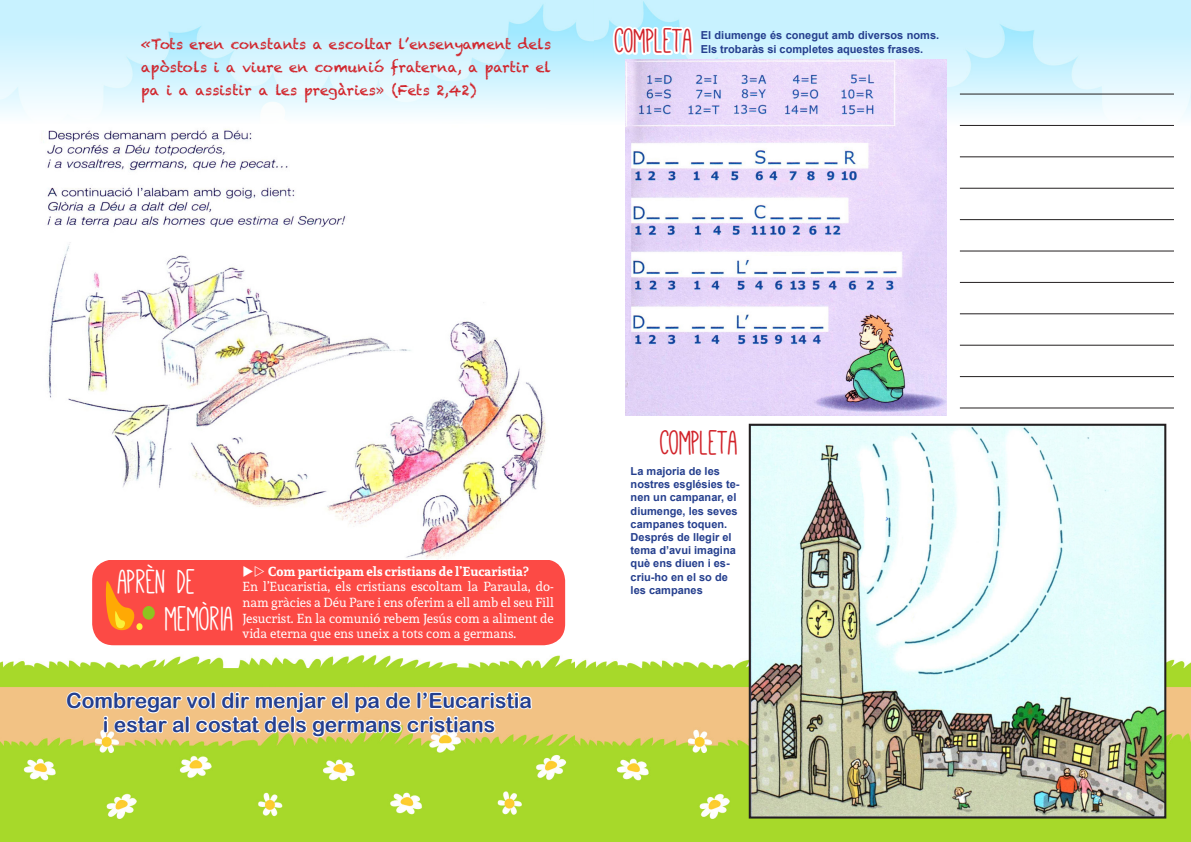
<style>
.page{position:relative;width:1191px;height:842px;background:#fff}
.page>*{position:absolute;margin:0;border:0;box-sizing:border-box;transform-origin:0 0}
.t1{font:37.8px "Mathlete Bulky";color:#d1232a}
.t2{font:37.8px "Mathlete Bulky";color:#fff}
.t3{font:21px "Arial Rounded MT Bold";color:#253f8e}
.t4{font:14px/23px "Chalkduster";color:#d1232a;text-align:justify}
.t5{font:13px/15.6px "Andada";color:#fff;text-align:justify}
.t6{font:700 13px "Andada";color:#fff}
.t7{font:700 11px/13.2px "Arial";color:#253f8e}
</style>
<div class="page">
<img style="left:0;top:645px;width:576px;height:197px">
<img style="left:576px;top:645px;width:615px;height:197px">
<svg style="left:0;top:0;width:1191px;height:137px"></svg>
<hr style="left:960px;top:282px;width:214px;height:1px;background:#231f20">
<hr style="left:960px;top:250px;width:214px;height:1px;background:#231f20">
<hr style="left:960px;top:219px;width:214px;height:1px;background:#231f20">
<hr style="left:960px;top:188px;width:214px;height:1px;background:#231f20">
<hr style="left:960px;top:156px;width:214px;height:1px;background:#231f20">
<hr style="left:960px;top:125px;width:214px;height:1px;background:#231f20">
<hr style="left:960px;top:94px;width:214px;height:1px;background:#231f20">
<svg style="left:65px;top:690px;width:469px;height:49px"></svg>
<div style="left:92px;top:559px;width:473px;height:86px;background:#fc4a45;border-radius:21px"></div>
<div style="left:143px;top:606px;width:12px;height:14px;background:#8fc31f;border-radius:50%"></div>
<div style="left:136px;top:623px;width:7px;height:7px;background:#fff538;border-radius:50%"></div>
<svg style="left:105px;top:581px;width:32px;height:50px"></svg>
<img style="left:39px;top:124px;width:520px;height:435px">
<img style="left:751px;top:427px;width:412px;height:388px">
<div style="left:748px;top:424px;width:418px;height:394px;border:2px solid #231f20"></div>
<img style="left:740px;top:60px;width:206px;height:355px">
<hr style="left:960px;top:376px;width:214px;height:1px;background:#231f20">
<hr style="left:960px;top:345px;width:214px;height:1px;background:#231f20">
<hr style="left:960px;top:313px;width:214px;height:1px;background:#231f20">
<hr style="left:960px;top:407px;width:214px;height:1px;background:#231f20">
<svg style="left:611px;top:0;width:129px;height:842px"></svg>
<p class="t4" style="left:141px;top:33px;width:411px">«Tots eren constants a escoltar l’ensenyament dels apòstols i a viure en comunió fraterna, a partir el pa i a assistir a les pregàries» (Fets 2,42)</p>
<p class="t1" style="left:615px;top:23px;width:79px">COMPLETA</p>
<p class="t7" style="left:700px;top:29px;width:240px">El diumenge és conegut amb diversos noms.<br>Els trobaràs si completes aquestes frases.</p>
<p class="t2" style="left:118px;top:563px;width:79px">APRÈN DE</p>
<p class="t6" style="left:242px;top:562px;width:287px">◆ Com participam els cristians de l’Eucaristia?</p>
<p class="t5" style="left:242px;top:579px;width:313px">En l’Eucaristia, els cristians escoltam la Paraula, do&shy;nam gràcies a Déu Pare i ens oferim a ell amb el seu Fill Jesucrist. En la comunió rebem Jesús com a aliment de vida eterna que ens uneix a tots com a germans.</p>
<p class="t2" style="left:165px;top:601px;width:70px">MEMÒRIA</p>
<p class="t3" style="left:66px;top:688px;width:467px">Combregar vol dir menjar el pa de l’Eucaristia</p>
<p class="t3" style="left:103px;top:712px;width:394px">i estar al costat dels germans cristians</p>
<p class="t1" style="left:660px;top:424px;width:79px">COMPLETA</p>
<p class="t7" style="left:630px;top:465px;width:110px">La majoria de les nostres esglésies te&shy;nen un campanar, el diumenge, les seves campanes toquen.<br>Després de llegir el tema d’avui imagina què ens diuen i es&shy;criu-ho en el so de les campanes</p>
</div>
